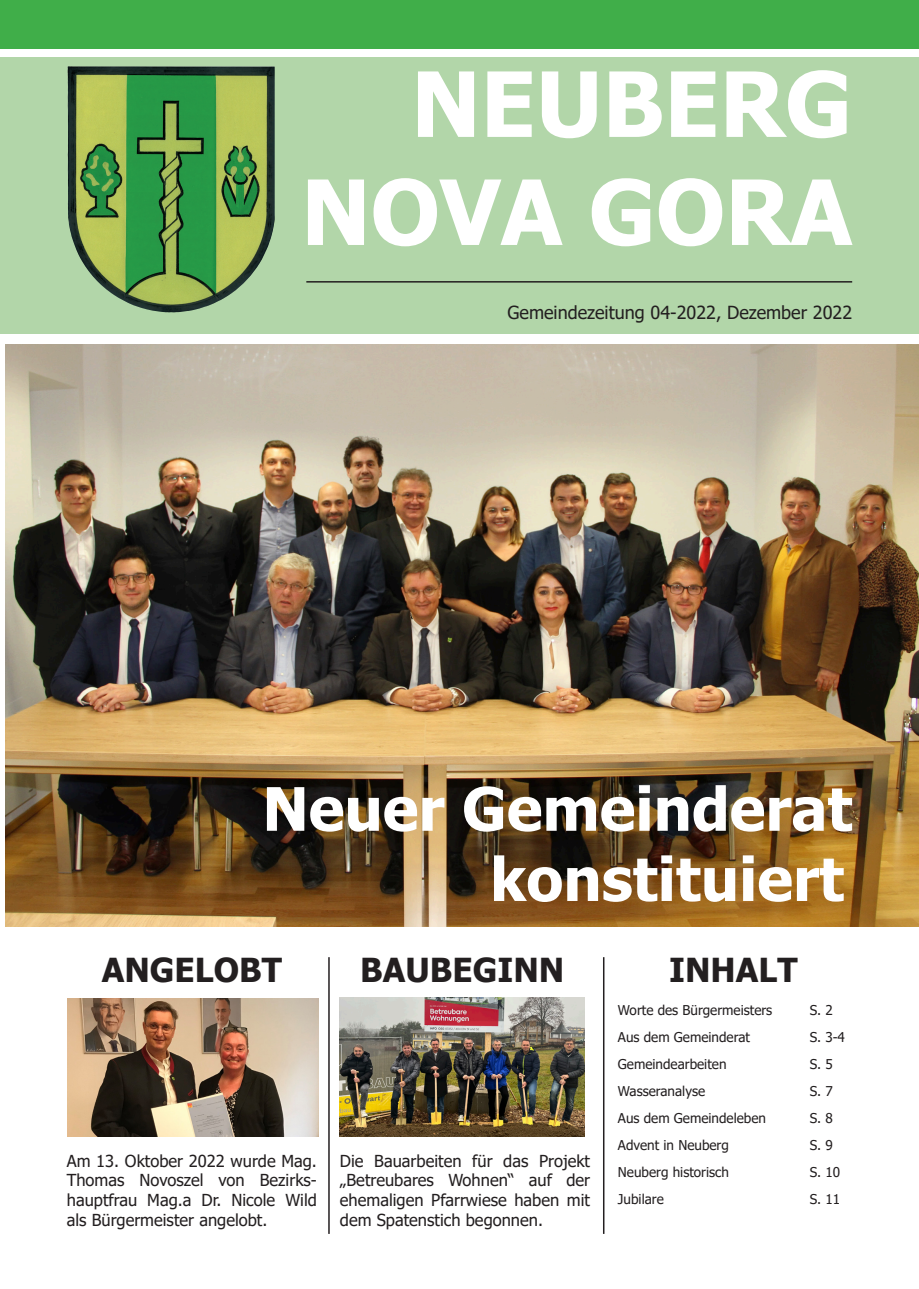
<style>
.page{position:relative;width:919px;height:1289px;background:#fff}
.page>*{position:absolute;margin:0;border:0;box-sizing:border-box;transform-origin:0 0}
.t1{font:700 90px/108px "Tahoma";color:#fff;text-align:right}
.t2{font:700 60px "Tahoma";color:#fff}
.t3{font:700 33px "Tahoma";color:#231f20}
.t4{font:18px "Tahoma";color:#231f20}
.t5{font:16.5px/19.8px "Tahoma";color:#231f20;text-align:justify}
.t6{font:13.5px "Tahoma";color:#231f20}
</style>
<div class="page">
<div style="left:0;top:0;width:918px;height:49px;background:#40ae49"></div>
<div style="left:0;top:57px;width:918px;height:277px;background:#b2d6a9"></div>
<img style="left:67px;top:66px;width:208px;height:246px">
<hr style="left:306px;top:281px;width:546px;height:1px;background:#231f20">
<img style="left:5px;top:344px;width:913px;height:582px">
<img style="left:68px;top:998px;width:250px;height:138px">
<img style="left:340px;top:997px;width:244px;height:139px">
<hr style="left:328px;top:957px;width:2px;height:276px;background:#231f20">
<hr style="left:603px;top:957px;width:1px;height:276px;background:#231f20">
<h1 class="t1" style="left:301px;top:54px;width:552px">NEUBERG<br>NOVA GORA</h1>
<p class="t4" style="left:507px;top:300px;width:346px">Gemeindezeitung 04-2022, Dezember 2022</p>
<h2 class="t2" style="left:262px;top:766px;width:591px">Neuer Gemeinderat</h2>
<h2 class="t2" style="left:490px;top:837px;width:355px">konstituiert</h2>
<h3 class="t3" style="left:102px;top:947px;width:182px">ANGELOBT</h3>
<h3 class="t3" style="left:360px;top:947px;width:205px">BAUBEGINN</h3>
<h3 class="t3" style="left:669px;top:947px;width:130px">INHALT</h3>
<p class="t5" style="left:67px;top:1151px;width:252px">Am 13. Oktober 2022 wurde Mag.<br>Thomas Novoszel von Bezirks&shy;hauptfrau Mag.a Dr. Nicole Wild als Bürgermeister angelobt.</p>
<p class="t5" style="left:340px;top:1151px;width:252px">Die Bauarbeiten für das Projekt „Betreubares Wohnen“ auf der ehemaligen Pfarrwiese haben mit dem Spatenstich begonnen.</p>
<p class="t6" style="left:618px;top:1001px;width:156px">Worte des Bürgermeisters</p>
<p class="t6" style="left:809px;top:1001px;width:25px">S. 2</p>
<p class="t6" style="left:618px;top:1028px;width:133px">Aus dem Gemeinderat</p>
<p class="t6" style="left:809px;top:1028px;width:37px">S. 3-4</p>
<p class="t6" style="left:618px;top:1055px;width:110px">Gemeindearbeiten</p>
<p class="t6" style="left:809px;top:1055px;width:25px">S. 5</p>
<p class="t6" style="left:618px;top:1082px;width:89px">Wasseranalyse</p>
<p class="t6" style="left:809px;top:1082px;width:25px">S. 7</p>
<p class="t6" style="left:618px;top:1109px;width:149px">Aus dem Gemeindeleben</p>
<p class="t6" style="left:809px;top:1109px;width:25px">S. 8</p>
<p class="t6" style="left:618px;top:1136px;width:112px">Advent in Neuberg</p>
<p class="t6" style="left:809px;top:1136px;width:25px">S. 9</p>
<p class="t6" style="left:618px;top:1163px;width:112px">Neuberg historisch</p>
<p class="t6" style="left:809px;top:1163px;width:32px">S. 10</p>
<p class="t6" style="left:618px;top:1190px;width:47px">Jubilare</p>
<p class="t6" style="left:809px;top:1190px;width:32px">S. 11</p>
</div>
